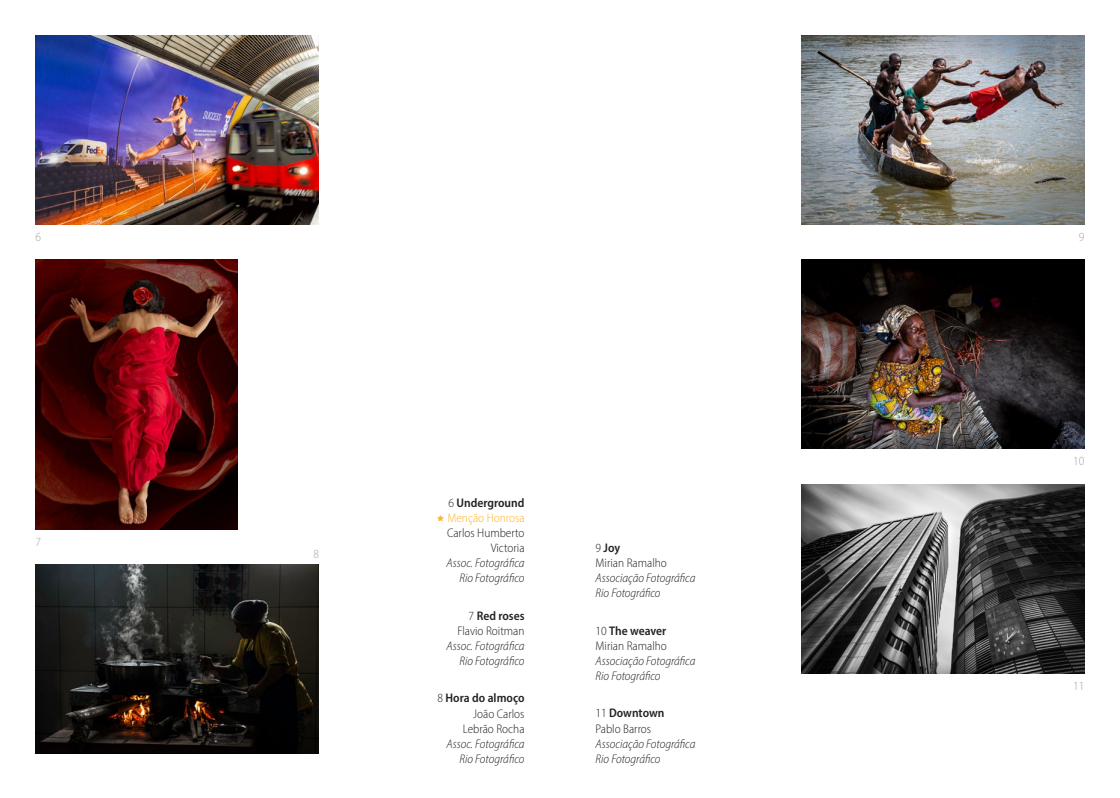
<style>
.page{position:relative;width:1120px;height:798px;background:#fff}
.page>*{position:absolute;margin:0;border:0;box-sizing:border-box;transform-origin:0 0}
.t1{font:italic 300 semi-condensed 12.5px/15px "Myriad Pro";color:#252021;text-align:right}
.t2{font:300 semi-condensed 12.5px/15px "Myriad Pro";color:#252021;text-align:right}
.t3{font:300 semi-condensed 12.5px/15px "Myriad Pro";color:#fcb52e}
.t4{font:300 semi-condensed 12.5px "Myriad Pro";color:#b1a2a3}
.s1{color:#252021}
.s2{font-weight:600;color:#252021}
.s3{font-weight:600}
</style>
<div class="page">
<img style="left:35px;top:35px;width:284px;height:189px">
<img style="left:35px;top:260px;width:202px;height:269px">
<img style="left:35px;top:564px;width:284px;height:189px">
<img style="left:801px;top:35px;width:283px;height:189px">
<img style="left:801px;top:260px;width:283px;height:188px">
<img style="left:801px;top:484px;width:283px;height:189px">
<p class="t4" style="left:35px;top:229px;width:7px">6</p>
<p class="t4" style="left:35px;top:534px;width:7px">7</p>
<p class="t4" style="left:313px;top:546px;width:7px">8</p>
<p class="t3" style="left:447px;top:495px;width:79px"><span class="s1">6</span> <span class="s2">Underground<br></span>Menção Honrosa</p>
<p class="t2" style="left:447px;top:525px;width:79px">Carlos Humberto<br>Victoria</p>
<p class="t1" style="left:446px;top:555px;width:80px">Assoc. Fotográfica<br>Rio Fotográfico</p>
<p class="t2" style="left:457px;top:608px;width:69px">7 <span class="s3">Red roses<br></span>Flavio Roitman</p>
<p class="t1" style="left:446px;top:638px;width:80px">Assoc. Fotográfica<br>Rio Fotográfico</p>
<p class="t2" style="left:437px;top:690px;width:89px">8 <span class="s3">Hora do almoço<br></span>João Carlos<br>Lebrão Rocha</p>
<p class="t1" style="left:446px;top:735px;width:80px">Assoc. Fotográfica<br>Rio Fotográfico</p>
<p class="t2" style="left:595px;top:540px;width:73px;text-align:left">9 <span class="s3">Joy<br></span>Mirian Ramalho</p>
<p class="t1" style="left:595px;top:570px;width:102px;text-align:left">Associação Fotográfica<br>Rio Fotográfico</p>
<p class="t2" style="left:595px;top:623px;width:73px;text-align:left">10 <span class="s3">The weaver<br></span>Mirian Ramalho</p>
<p class="t1" style="left:595px;top:653px;width:102px;text-align:left">Associação Fotográfica<br>Rio Fotográfico</p>
<p class="t2" style="left:595px;top:705px;width:71px;text-align:left">11 <span class="s3">Downtown<br></span>Pablo Barros</p>
<p class="t1" style="left:595px;top:735px;width:102px;text-align:left">Associação Fotográfica<br>Rio Fotográfico</p>
<p class="t4" style="left:1079px;top:229px;width:7px">9</p>
<p class="t4" style="left:1073px;top:453px;width:13px">10</p>
<p class="t4" style="left:1073px;top:677px;width:13px">11</p>
</div>
